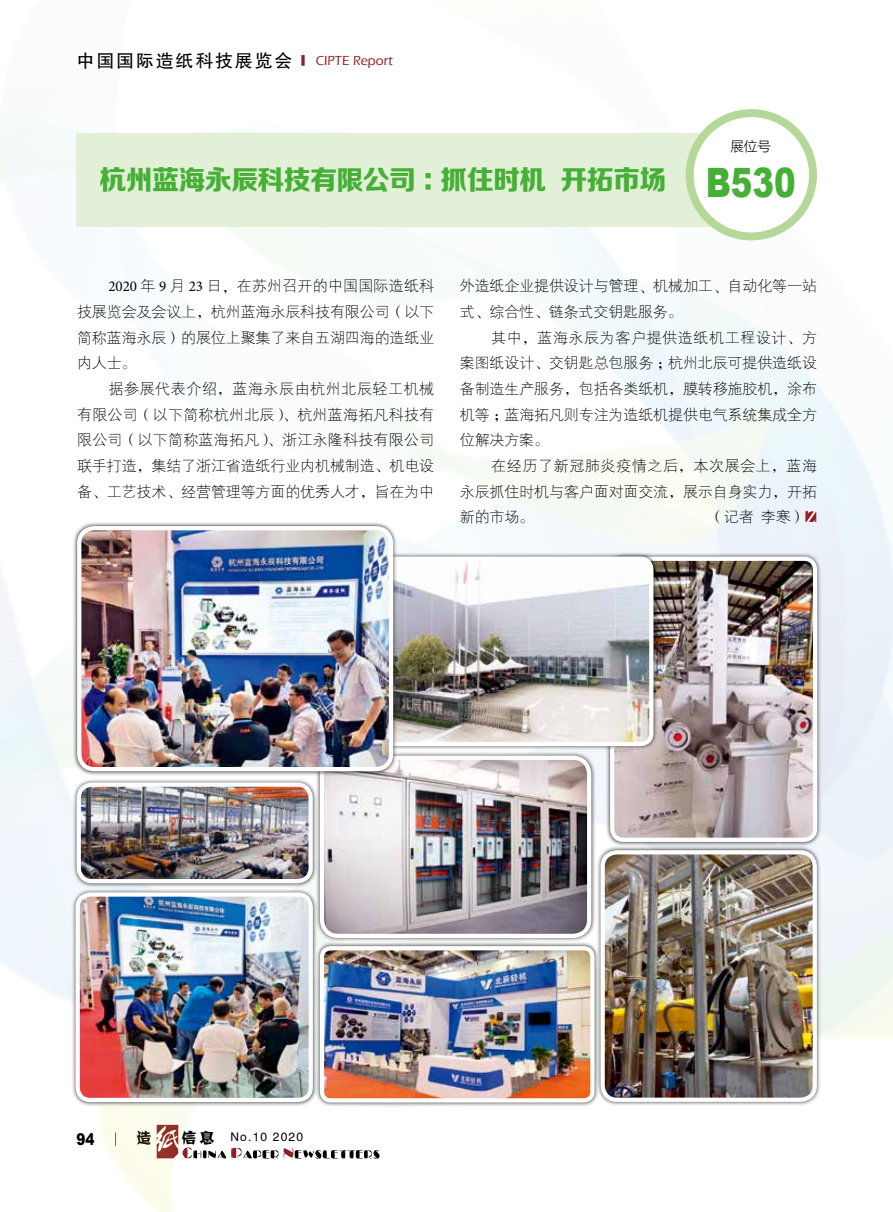
<style>
.page{position:relative;width:893px;height:1212px;background:#fff}
.page>*{position:absolute;margin:0;border:0;box-sizing:border-box;transform-origin:0 0}
.t1{font:900 40.5px "Arial";color:#45b035;scale:.8 1}
.t2{font:27px "FZZDHJW GB1 0";letter-spacing:-.025em;color:#45b035}
.t3{font:18px "FZHTK GBK1 0";letter-spacing:.1em;color:#000}
.t4{font:900 16.2px "Arial";color:#000;scale:.83 1}
.t5{font:15px/25.7px "FZXDXK GBK1 0";letter-spacing:-.01em;color:#000;text-align:justify}
.t6{font:15px "FZJZK GBK1 0";color:#000}
.t7{font:13.5px "FZLTXHK GBK1 0";color:#000}
.t8{font:12px "FZHTK GBK1 0";letter-spacing:.1em;color:#000}
.s1{font-size:13.5px;color:#8c2126}
.s2{font-family:"Eras ITC";font-weight:500;font-size:13.5px;color:#8c2126}
.s3{font-family:"Minion Pro"}
.s4{font-family:"FZSYK GBK1 0"}
.s5{font-family:"FZJZK GBK1 0";font-size:15px}
</style>
<div class="page">
<img style="left:0;top:109px;width:893px;height:1103px">
<div style="left:76px;top:134px;width:658px;height:93px;background:#e3f0d8"></div>
<div style="left:690px;top:113px;width:123px;height:123px;background:#fff;border-radius:50%"></div>
<div style="left:686px;top:109px;width:131px;height:131px;border:8px solid #b4d898;border-radius:50%"></div>
<svg style="left:806px;top:511px;width:10px;height:11px"></svg>
<div style="left:315px;top:941px;width:284px;height:166px;background:#000;opacity:.75"></div>
<img style="left:322px;top:948px;width:268px;height:152px">
<div style="left:320px;top:946px;width:275px;height:156px;border:4px solid #fff;border-radius:9px"></div>
<div style="left:605px;top:552px;width:217px;height:294px;background:#000;opacity:.75"></div>
<img style="left:612px;top:559px;width:203px;height:281px">
<div style="left:610px;top:557px;width:207px;height:285px;border:4px solid #fff;border-radius:11px"></div>
<div style="left:596px;top:845px;width:226px;height:261px;background:#000;opacity:.75"></div>
<img style="left:603px;top:852px;width:212px;height:248px">
<div style="left:600px;top:850px;width:217px;height:252px;border:4px solid #fff;border-radius:14px"></div>
<div style="left:315px;top:751px;width:281px;height:192px;background:#000;opacity:.75"></div>
<img style="left:322px;top:758px;width:267px;height:178px">
<div style="left:320px;top:756px;width:271px;height:182px;border:4px solid #fff;border-radius:16px"></div>
<div style="left:71px;top:888px;width:246px;height:218px;background:#000;opacity:.75"></div>
<img style="left:78px;top:894px;width:233px;height:206px">
<div style="left:76px;top:892px;width:237px;height:210px;border:4px solid #fff;border-radius:13px"></div>
<div style="left:72px;top:778px;width:245px;height:110px;background:#000;opacity:.75"></div>
<img style="left:79px;top:784px;width:232px;height:97px">
<div style="left:77px;top:782px;width:236px;height:101px;border:4px solid #fff;border-radius:13px"></div>
<div style="left:315px;top:552px;width:343px;height:199px;background:#000;opacity:.75"></div>
<img style="left:398px;top:559px;width:253px;height:185px">
<div style="left:320px;top:556px;width:333px;height:190px;border:4px solid #fff;border-radius:11px"></div>
<div style="left:72px;top:521px;width:326px;height:255px;background:#000;opacity:.75"></div>
<img style="left:79px;top:528px;width:312px;height:241px">
<div style="left:77px;top:526px;width:316px;height:245px;border:4px solid #fff;border-radius:15px"></div>
<p class="t3" style="left:77px;top:50px;width:318px">中国国际造纸科技展览会 <span class="s1">■</span> <span class="s2">CIPTE Report</span></p>
<h2 class="t2" style="left:99px;top:165px;width:569px">杭州蓝海永辰科技有限公司：抓住时机 开拓市场</h2>
<p class="t7" style="left:730px;top:139px;width:42px">展位号</p>
<h1 class="t1" style="left:706px;top:153px;width:114px">B530</h1>
<p class="t5" style="left:77px;top:274px;width:359px;text-indent:31px"><span class="s3">2020</span> 年 <span class="s3">9</span> 月 <span class="s3">23</span> 日<span class="s4">，</span>在苏州召开的中国国际造纸科技展览会及会议上<span class="s4">，</span>杭州蓝海永辰科技有限公司<span class="s4">（</span>以下简称蓝海永辰<span class="s4">）</span>的展位上聚集了来自五湖四海的造纸业内人士<span class="s4">。</span></p>
<p class="t5" style="left:77px;top:376px;width:359px;text-indent:31px">据参展代表介绍<span class="s4">，</span>蓝海永辰由杭州北辰轻工机械有限公司<span class="s4">（</span>以下简称杭州北辰<span class="s4">）、</span>杭州蓝海拓凡科技有限公司<span class="s4">（</span>以下简称蓝海拓凡<span class="s4">）、</span>浙江永隆科技有限公司联手打造<span class="s4">，</span>集结了浙江省造纸行业内机械制造<span class="s4">、</span>机电设备<span class="s4">、</span>工艺技术<span class="s4">、</span>经营管理等方面的优秀人才<span class="s4">，</span>旨在为中</p>
<p class="t5" style="left:460px;top:274px;width:359px">外造纸企业提供设计与管理<span class="s4">、</span>机械加工<span class="s4">、</span>自动化等一站式<span class="s4">、</span>综合性<span class="s4">、</span>链条式交钥匙服务<span class="s4">。</span></p>
<p class="t5" style="left:460px;top:325px;width:359px;text-indent:31px">其中<span class="s4">，</span>蓝海永辰为客户提供造纸机工程设计<span class="s4">、</span>方案图纸设计<span class="s4">、</span>交钥匙总包服务<span class="s4">；</span>杭州北辰可提供造纸设备制造生产服务<span class="s4">，</span>包括各类纸机<span class="s4">，</span>膜转移施胶机<span class="s4">，</span>涂布机等<span class="s4">；</span>蓝海拓凡则专注为造纸机提供电气系统集成全方位解决方案<span class="s4">。</span></p>
<p class="t5" style="left:460px;top:453px;width:359px;text-indent:31px">在经历了新冠肺炎疫情之后<span class="s4">，</span>本次展会上<span class="s4">，</span>蓝海永辰抓住时机与客户面对面交流<span class="s4">，</span>展示自身实力<span class="s4">，</span>开拓新的市场<span class="s4">。</span></p>
<p class="t5" style="left:709px;top:505px;width:98px"><span class="s4">（</span>记者 李寒<span class="s4">）</span></p>
<p class="t4" style="left:77px;top:1127px;width:23px">94</p>
<p class="t6" style="left:137px;top:1128px;width:16px">造</p>
<p class="t8" style="left:182px;top:1130px;width:123px"><span class="s5">信息</span> No.10 2020</p>
</div>
